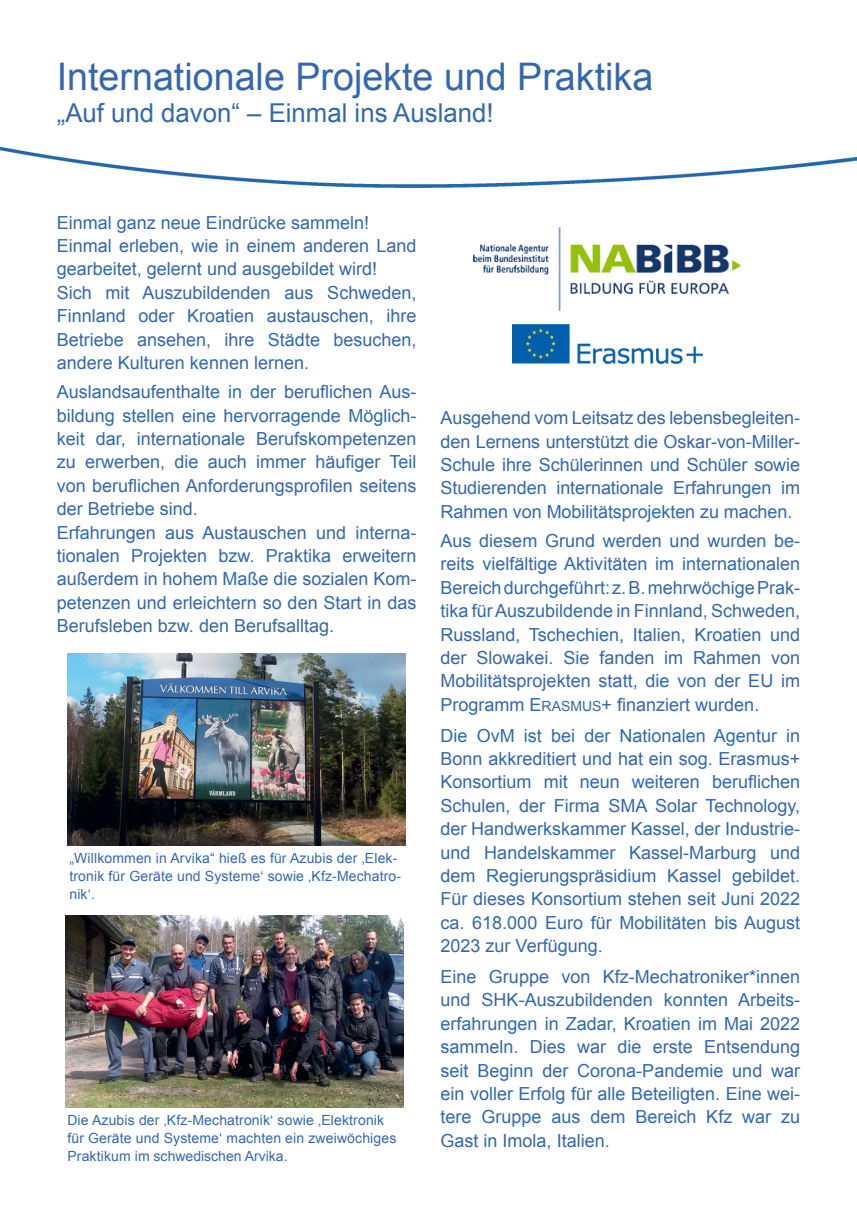
<style>
.page{position:relative;width:857px;height:1225px;background:#fff}
.page>*{position:absolute;margin:0;border:0;box-sizing:border-box;transform-origin:0 0}
.t1{font:38px "Arial";color:#3467b0}
.t2{font:26px "Arial";color:#3467b0}
.t3{font:18px/23.4px "Arial";color:#3467b0;text-align:justify}
.t4{font:14px/18px "Arial";letter-spacing:.01em;color:#3467b0}
.s1{font-size:14px}
</style>
<div class="page">
<img style="left:0;top:146px;width:856px;height:42px">
<img style="left:67px;top:653px;width:338px;height:192px">
<img style="left:512px;top:325px;width:190px;height:38px">
<img style="left:473px;top:227px;width:267px;height:84px">
<img style="left:65px;top:915px;width:338px;height:192px">
<h1 class="t1" style="left:57px;top:52px;width:597px">Internationale Projekte und Praktika</h1>
<h2 class="t2" style="left:57px;top:96px;width:438px">„Auf und davon“ – Einmal ins Ausland!</h2>
<p class="t3" style="left:57px;top:211px;width:361px;text-align:left">Einmal ganz neue Eindrücke sammeln!<br>Einmal erleben, wie in einem anderen Land gearbeitet, gelernt und ausgebildet wird!<br>Sich mit Auszubildenden aus Schweden, Finnland oder Kroatien austauschen, ihre Betriebe ansehen, ihre Städte besuchen, andere Kulturen kennen lernen.</p>
<p class="t3" style="left:57px;top:380px;width:361px;text-align:left">Auslandsaufenthalte in der beruflichen Aus&shy;bildung stellen eine hervorragende Möglich&shy;keit dar, internationale Berufskompetenzen zu erwerben, die auch immer häufiger Teil von beruflichen Anforderungsprofilen seitens der Betriebe sind.<br>Erfahrungen aus Austauschen und interna&shy;tionalen Projekten bzw. Praktika erweitern außerdem in hohem Maße die sozialen Kom&shy;petenzen und erleichtern so den Start in das Berufsleben bzw. den Berufsalltag.</p>
<p class="t4" style="left:69px;top:849px;width:333px">„Willkommen in Arvika“ hieß es für Azubis der ‚Elek&shy;tronik für Geräte und Systeme‘ sowie ‚Kfz-Mechatro&shy;nik‘.</p>
<p class="t4" style="left:67px;top:1111px;width:330px">Die Azubis der ‚Kfz-Mechatronik‘ sowie ‚Elektronik für Geräte und Systeme‘ machten ein zweiwöchiges<br>Praktikum im schwedischen Arvika.</p>
<p class="t3" style="left:440px;top:406px;width:361px">Ausgehend vom Leitsatz des lebensbegleiten&shy;den Lernens unterstützt die Oskar-von-Miller-Schule ihre Schülerinnen und Schüler sowie Studierenden internationale Erfahrungen im Rahmen von Mobilitätsprojekten zu machen.</p>
<p class="t3" style="left:440px;top:529px;width:361px">Aus diesem Grund werden und wurden be&shy;reits vielfältige Aktivitäten im internationalen Bereich durchgeführt: z. B. mehrwöchige Prak&shy;tika für Auszubildende in Finnland, Schweden, Russland, Tschechien, Italien, Kroatien und der Slowakei. Sie fanden im Rahmen von Mobilitätsprojekten statt, die von der EU im Programm E<span class="s1">RASMUS</span>+ finanziert wurden.</p>
<p class="t3" style="left:440px;top:723px;width:361px">Die OvM ist bei der Nationalen Agentur in Bonn akkreditiert und hat ein sog. Erasmus+ Konsortium mit neun weiteren beruflichen Schulen, der Firma SMA Solar Technology, der Handwerkskammer Kassel, der Industrie&shy;und Handelskammer Kassel-Marburg und dem Regierungspräsidium Kassel gebildet.<br>Für dieses Konsortium stehen seit Juni 2022 ca. 618.000 Euro für Mobilitäten bis August 2023 zur Verfügung.</p>
<p class="t3" style="left:440px;top:965px;width:361px">Eine Gruppe von Kfz-Mechatroniker*innen und SHK-Auszubildenden konnten Arbeits&shy;erfahrungen in Zadar, Kroatien im Mai 2022 sammeln. Dies war die erste Entsendung seit Beginn der Corona-Pandemie und war ein voller Erfolg für alle Beteiligten. Eine wei&shy;tere Gruppe aus dem Bereich Kfz war zu Gast in Imola, Italien.</p>
</div>
